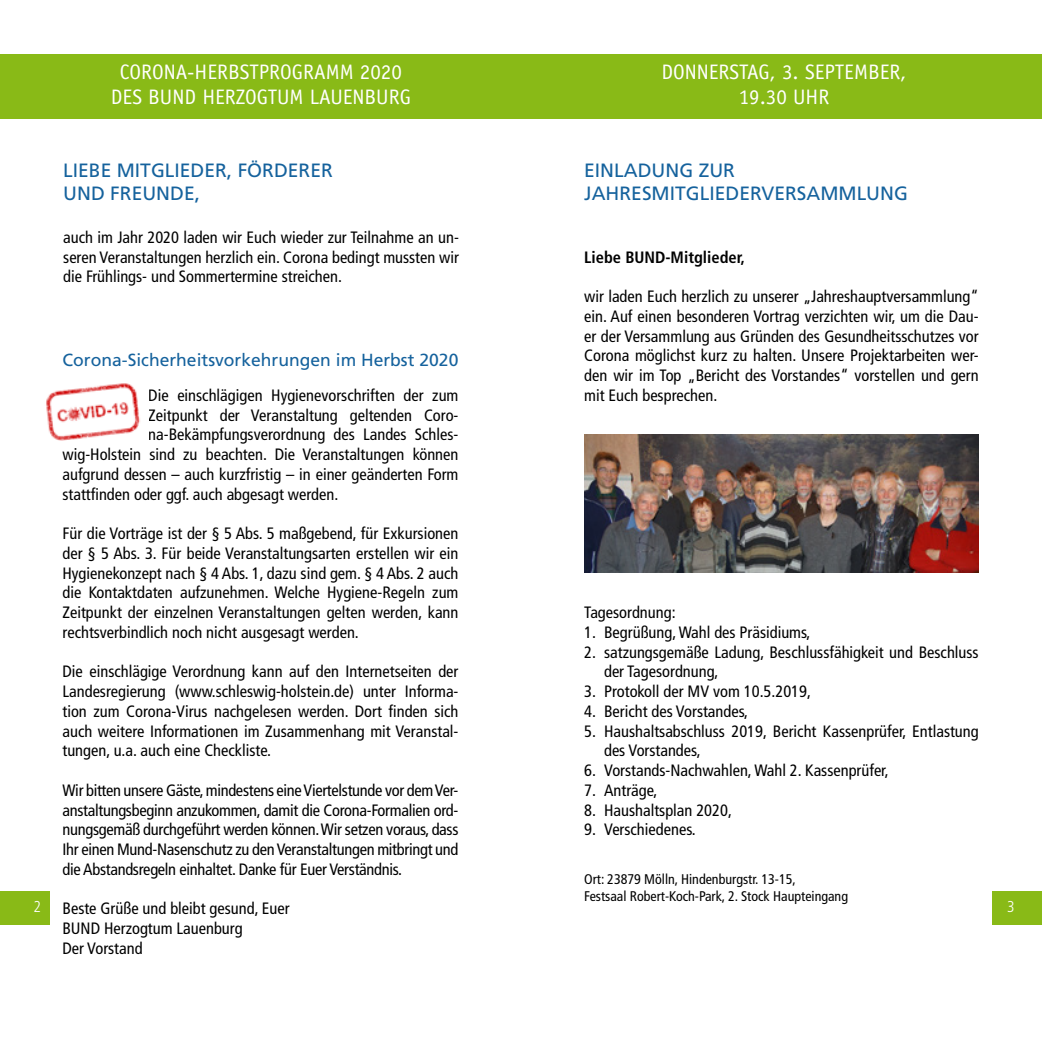
<style>
.page{position:relative;width:1042px;height:1042px;background:#fff}
.page>*{position:absolute;margin:0;border:0;box-sizing:border-box;transform-origin:0 0}
.t1{font:21px/25.2px "Officina Sans";color:#fff;text-align:center}
.t2{font:19.25px/23.1px "Frutiger LT Std";color:#15629d}
.t3{font:17.5px "Frutiger LT Std";color:#15629d}
.t4{font:condensed 16.45px/19.8px "Frutiger LT Std";color:#000;text-align:justify}
.t5{font:700 condensed 16.45px "Frutiger LT Std";color:#000}
.t6{font:300 condensed 15.75px "Frutiger LT Std";color:#fff}
.t7{font:condensed 14px/16.8px "Frutiger LT Std";color:#000}
</style>
<div class="page">
<div style="left:992px;top:890px;width:50px;height:34px;background:#89ba17"></div>
<div style="left:0;top:890px;width:50px;height:34px;background:#89ba17"></div>
<div style="left:0;top:54px;width:1042px;height:64px;background:#89ba17"></div>
<img style="left:584px;top:434px;width:394px;height:138px">
<img style="left:46px;top:383px;width:94px;height:57px">
<p class="t1" style="left:111px;top:59px;width:301px">CORONA-HERBSTPROGRAMM 2020<br>DES BUND HERZOGTU M LAU ENBU RG</p>
<p class="t1" style="left:661px;top:59px;width:247px">DONNERSTAG, 3. SEPTEMBER,<br>19.30 UH R</p>
<p class="t2" style="left:63px;top:159px;width:271px">LIEBE MITGLIEDER, FÖRDERER<br>UND FREUNDE,</p>
<p class="t4" style="left:63px;top:227px;width:397px">auch im Jahr 2020 laden wir Euch wieder zur Teilnahme an un&shy;seren Veranstaltungen herzlich ein. Corona bedingt mussten wir die Frühlings- und Sommertermine streichen.</p>
<p class="t2" style="left:584px;top:159px;width:325px">EINLADUNG ZUR<br>JAH RESMITGLIEDERVERSAMMLUNG</p>
<p class="t5" style="left:584px;top:247px;width:162px">Liebe BUND-Mitglieder,</p>
<p class="t4" style="left:584px;top:287px;width:396px">wir laden Euch herzlich zu unserer „Jahreshauptversammlung“ ein. Auf einen besonderen Vortrag verzichten wir, um die Dau&shy;er der Versammlung aus Gründen des Gesundheitsschutzes vor Corona möglichst kurz zu halten. Unsere Projektarbeiten wer&shy;den wir im Top „Bericht des Vorstandes“ vorstellen und gern mit Euch besprechen.</p>
<p class="t3" style="left:63px;top:350px;width:397px">CORONA-SICHERHEITSVORKEHRUNGEN IM HERBST 2020</p>
<p class="t4" style="left:148px;top:385px;width:312px">Die einschlägigen Hygienevorschriften der zum</p>
<p class="t4" style="left:148px;top:405px;width:312px">Zeitpunkt der Veranstaltung geltenden Coro-</p>
<p class="t4" style="left:148px;top:425px;width:312px">na-Bekämpfungsverordnung des Landes Schles-</p>
<p class="t4" style="left:63px;top:445px;width:397px">wig-Holstein sind zu beachten. Die Veranstaltungen können</p>
<p class="t4" style="left:63px;top:464px;width:397px">aufgrund dessen – auch kurzfristig – in einer geänderten Form</p>
<p class="t4" style="left:63px;top:484px;width:277px">stattfinden oder ggf. auch abgesagt werden.</p>
<p class="t4" style="left:63px;top:523px;width:397px">Für die Vorträge ist der § 5 Abs. 5 maßgebend, für Exkursionen der § 5 Abs. 3. Für beide Veranstaltungsarten erstellen wir ein Hygienekonzept nach § 4 Abs. 1, dazu sind gem. § 4 Abs. 2 auch die Kontaktdaten aufzunehmen. Welche Hygiene-Regeln zum Zeitpunkt der einzelnen Veranstaltungen gelten werden, kann rechtsverbindlich noch nicht ausgesagt werden.</p>
<p class="t4" style="left:63px;top:662px;width:397px">Die einschlägige Verordnung kann auf den Internetseiten der Landesregierung (www.schleswig-holstein.de) unter Informa&shy;tion zum Corona-Virus nachgelesen werden. Dort finden sich auch weitere Informationen im Zusammenhang mit Veranstal&shy;tungen, u.a. auch eine Checkliste.</p>
<p class="t4" style="left:63px;top:780px;width:397px">Wir bitten unsere Gäste, mindestens eine Viertelstunde vor dem Ver&shy;anstaltungsbeginn anzukommen, damit die Corona-Formalien ord&shy;nungsgemäß durchgeführt werden können. Wir setzen voraus, dass Ihr einen Mund-Nasenschutz zu den Veranstaltungen mitbringt und die Abstandsregeln einhaltet. Danke für Euer Verständnis.</p>
<p class="t4" style="left:63px;top:899px;width:229px;text-align:left">Beste Grüße und bleibt gesund, Euer<br>BUND Herzogtum Lauenburg<br>Der Vorstand</p>
<p class="t4" style="left:584px;top:602px;width:93px">Tagesordnung:</p>
<p class="t4" style="left:584px;top:622px;width:228px">1. Begrüßung, Wahl des Präsidiums,</p>
<p class="t4" style="left:604px;top:642px;width:376px;text-indent:-20px">2. satzungsgemäße Ladung, Beschlussfähigkeit und Beschluss der Tagesordnung,</p>
<p class="t4" style="left:584px;top:681px;width:228px">3. Protokoll der MV vom 10.5.2019,</p>
<p class="t4" style="left:584px;top:701px;width:165px">4. Bericht des Vorstandes,</p>
<p class="t4" style="left:604px;top:721px;width:376px;text-indent:-20px">5. Haushaltsabschluss 2019, Bericht Kassenprüfer, Entlastung des Vorstandes,</p>
<p class="t4" style="left:584px;top:760px;width:306px">6. Vorstands-Nachwahlen, Wahl 2. Kassenprüfer,</p>
<p class="t4" style="left:584px;top:780px;width:75px">7. Anträge,</p>
<p class="t4" style="left:584px;top:800px;width:149px">8. Haushaltsplan 2020,</p>
<p class="t4" style="left:584px;top:820px;width:113px">9. Verschiedenes.</p>
<p class="t7" style="left:584px;top:870px;width:265px">Ort: 23879 Mölln, Hindenburgstr. 13-15,<br>Festsaal Robert-Koch-Park, 2. Stock Haupteingang</p>
<p class="t6" style="left:33px;top:898px;width:9px">2</p>
<p class="t6" style="left:1007px;top:898px;width:9px">3</p>
</div>
